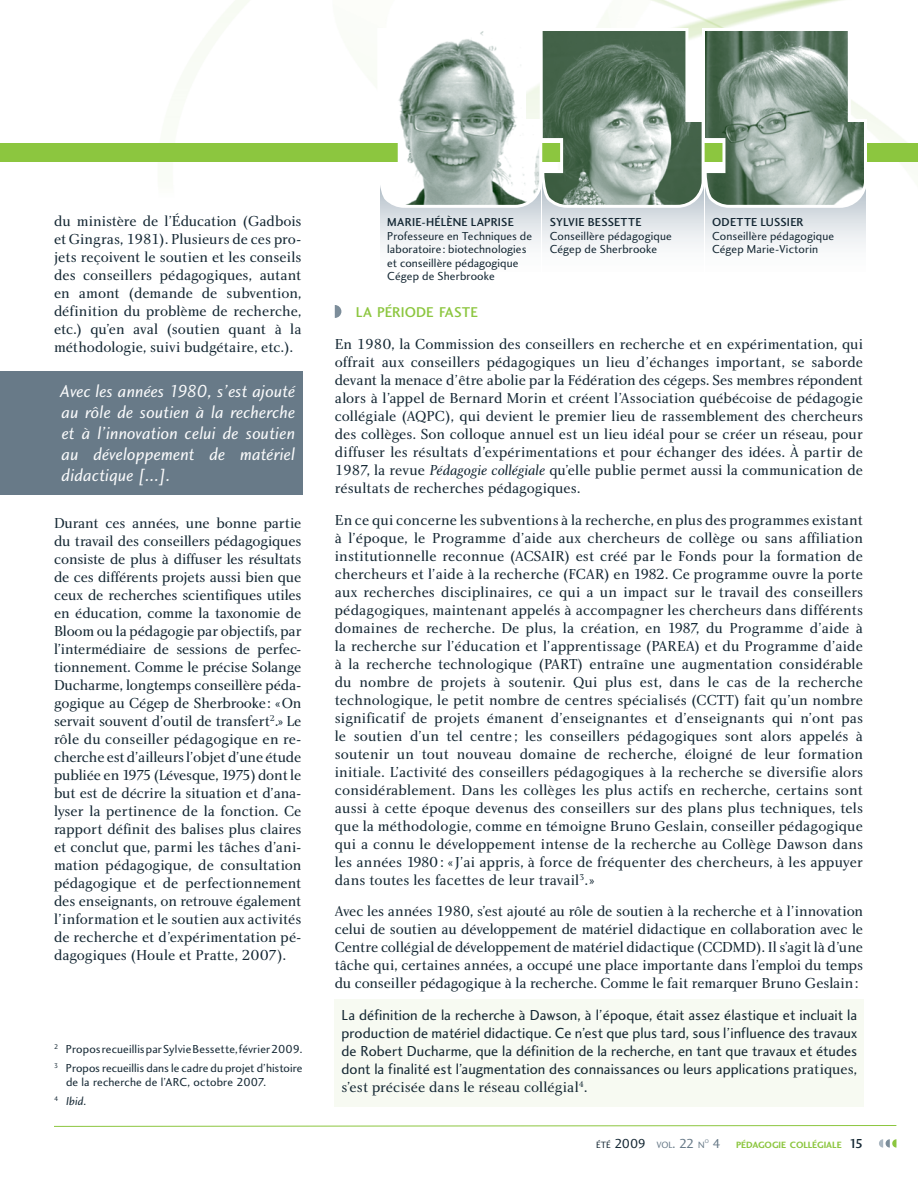
<style>
.page{position:relative;width:918px;height:1188px;background:#fff}
.page>*{position:absolute;margin:0;border:0;box-sizing:border-box;transform-origin:0 0}
.t1{font:18px/21px "Charlotte Sans Book Italic Plain";letter-spacing:.01em;color:#f9fafb;text-align:justify}
.t2{font:15px/18px "Charlotte Book Plain";color:#142733;text-align:justify}
.t3{font:15px/18px "Charlotte Sans Book Plain";letter-spacing:.005em;color:#142733;text-align:justify}
.t4{font:14.7px "Charlotte Sans Medium Plain";color:#8cc63f}
.t5{font:13.5px "Charlotte Sans Book Plain";letter-spacing:-.05em;color:#142733}
.t6{font:12px/13.5px "Charlotte Sans Book Plain";letter-spacing:.01em;color:#142733}
.t7{font:12px "Charlotte Sans Medium Plain";letter-spacing:.02em;color:#142733}
.t8{font:12px "Charlotte Sans Book Italic Plain";color:#142733}
.t9{font:9.45px "Charlotte Sans Bold Plain";color:#8cc63f}
.t10{font:5.55px "Charlotte Sans Book Plain";color:#687a88}
.s1{font-family:"Charlotte Book Italic Plain"}
.s2{font-family:"Charlotte Book Plain"}
.s3{font-size:9.45px}
.s4{font-size:9.45px;color:#687a88}
.s5{color:#687a88}
.s6{font-family:"Charlotte Sans Book Plain";font-size:13.5px;color:#687a88}
.s7{font-family:"Charlotte Sans Medium Plain";font-size:13.5px;color:#142733}
</style>
<div class="page">
<div style="left:334px;top:1000px;width:530px;height:107px;background:#f7faf2"></div>
<img style="left:0;top:0;width:918px;height:168px">
<div style="left:0;top:144px;width:918px;height:18px;background:#8cc63f"></div>
<svg style="left:543px;top:209px;width:160px;height:38px"></svg>
<svg style="left:705px;top:209px;width:161px;height:38px"></svg>
<div style="left:0;top:371px;width:302px;height:124px;background:#687a88"></div>
<svg style="left:380px;top:209px;width:161px;height:38px"></svg>
<svg style="left:376px;top:26px;width:492px;height:183px"></svg>
<svg style="left:879px;top:1139px;width:17px;height:9px"></svg>
<svg style="left:54px;top:1125px;width:843px;height:2px;background:#c4e19e"></svg>
<svg style="left:335px;top:305px;width:6px;height:13px"></svg>
<p class="t2" style="left:54px;top:213px;width:249px">du ministère de l’Éducation (Gadbois et Gingras, 1981). Plusieurs de ces pro&shy;jets reçoivent le soutien et les conseils des conseillers pédagogiques, autant en amont (demande de subvention, définition du problème de recherche, etc.) qu’en aval (soutien quant à la méthodologie, suivi budgétaire, etc.).</p>
<p class="t1" style="left:61px;top:382px;width:236px">Avec les années 1980, s’est ajouté au rôle de soutien à la recherche et à l’innovation celui de soutien au développement de matériel didactique [...].</p>
<p class="t2" style="left:54px;top:515px;width:249px">Durant ces années, une bonne partie du travail des conseillers pédagogiques consiste de plus à diffuser les résultats de ces différents projets aussi bien que ceux de recherches scientifiques utiles en éducation, comme la taxonomie de Bloom ou la pédagogie par objectifs, par l’intermédiaire de sessions de perfec&shy;tionnement. Comme le précise Solange Ducharme, longtemps conseillère péda&shy;gogique au Cégep de Sherbrooke : « On servait souvent d’outil de transfert<sup>2</sup>.» Le rôle du conseiller pédagogique en re&shy;cherche est d’ailleurs l’objet d’une étude publiée en 1975 (Lévesque, 1975) dont le but est de décrire la situation et d’ana&shy;lyser la pertinence de la fonction. Ce rapport définit des balises plus claires et conclut que, parmi les tâches d’ani&shy;mation pédagogique, de consultation pédagogique et de perfectionnement des enseignants, on retrouve également l’information et le soutien aux activités de recherche et d’expérimentation pé&shy;dagogiques (Houle et Pratte, 2007).</p>
<p class="t6" style="left:54px;top:1040px;width:250px;line-height:19.5px"><sup>2</sup> Propos recueillis par Sylvie Bessette, février 2009.<br><sup>3</sup> Propos recueillis dans le cadre du projet d’histoire</p>
<p class="t6" style="left:66px;top:1076px;width:202px">de la recherche de l’ARC, octobre 2007.</p>
<p class="t8" style="left:54px;top:1097px;width:34px"><sup>4</sup> Ibid.</p>
<p class="t7" style="left:387px;top:217px;width:128px">MARIE-HÉLÈNE LAPRISE</p>
<p class="t6" style="left:387px;top:230px;width:146px">Professeure en Techniques de laboratoire : biotechnologies et conseillère pédagogique<br>Cégep de Sherbrooke</p>
<p class="t4" style="left:356px;top:306px;width:123px">LA PÉRIODE FASTE</p>
<p class="t7" style="left:550px;top:217px;width:93px">SYLVIE BESSETTE</p>
<p class="t6" style="left:550px;top:230px;width:124px">Conseillère pédagogique<br>Cégep de Sherbrooke</p>
<p class="t7" style="left:712px;top:217px;width:93px">ODETTE LUSSIER</p>
<p class="t6" style="left:712px;top:230px;width:124px">Conseillère pédagogique<br>Cégep Marie-Victorin</p>
<p class="t2" style="left:335px;top:336px;width:530px">En 1980, la Commission des conseillers en recherche et en expérimentation, qui offrait aux conseillers pédagogiques un lieu d’échanges important, se saborde devant la menace d’être abolie par la Fédération des cégeps. Ses membres répondent alors à l’appel de Bernard Morin et créent l’Association québécoise de pédagogie collégiale (AQPC), qui devient le premier lieu de rassemblement des chercheurs des collèges. Son colloque annuel est un lieu idéal pour se créer un réseau, pour diffuser les résultats d’expérimentations et pour échanger des idées. À partir de 1987, la revue <span class="s1">Pédagogie collégiale</span> qu’elle publie permet aussi la communication de résultats de recherches pédagogiques.</p>
<p class="t2" style="left:335px;top:512px;width:530px">En ce qui concerne les subventions à la recherche, en plus des programmes existant à l’époque, le Programme d’aide aux chercheurs de collège ou sans affiliation institutionnelle reconnue (ACSAIR) est créé par le Fonds pour la formation de chercheurs et l’aide à la recherche (FCAR) en 1982. Ce programme ouvre la porte aux recherches disciplinaires, ce qui a un impact sur le travail des conseillers pédagogiques, maintenant appelés à accompagner les chercheurs dans différents domaines de recherche. De plus, la création, en 1987, du Programme d’aide à la recherche sur l’éducation et l’apprentissage (PAREA) et du Programme d’aide à la recherche technologique (PART) entraîne une augmentation considérable du nombre de projets à soutenir. Qui plus est, dans le cas de la recherche technologique, le petit nombre de centres spécialisés (CCTT) fait qu’un nombre significatif de projets émanent d’enseignantes et d’enseignants qui n’ont pas le soutien d’un tel centre ; les conseillers pédagogiques sont alors appelés à soutenir un tout nouveau domaine de recherche, éloigné de leur formation initiale. L’activité des conseillers pédagogiques à la recherche se diversifie alors considérablement. Dans les collèges les plus actifs en recherche, certains sont aussi à cette époque devenus des conseillers sur des plans plus techniques, tels que la méthodologie, comme en témoigne Bruno Geslain, conseiller pédagogique qui a connu le développement intense de la recherche au Collège Dawson dans les années 1980 : « J’ai appris, à force de fréquenter des chercheurs, à les appuyer dans toutes les facettes de leur travail<sup>3</sup>.»</p>
<p class="t2" style="left:335px;top:903px;width:530px">Avec les années 1980, s’est ajouté au rôle de soutien à la recherche et à l’innovation celui de soutien au développement de matériel didactique en collaboration avec le Centre collégial de développement de matériel didactique (CCDMD). Il s’agit là d’une tâche qui, certaines années, a occupé une place importante dans l’emploi du temps du conseiller pédagogique à la recherche. Comme le fait remarquer Bruno Geslain :</p>
<p class="t3" style="left:342px;top:1007px;width:517px">La définition de la recherche à Dawson, à l’époque, était assez élastique et incluait la production de matériel didactique. Ce n’est que plus tard, sous l’influence des travaux de Robert Ducharme, que la définition de la recherche, en tant que travaux et études dont la finalité est l’augmentation des connaissances ou leurs applications <span class="s2">pratiques,</span></p>
<p class="t2" style="left:342px;top:1079px;width:247px">s’est précisée dans le réseau collégial<sup>4</sup>.</p>
<p class="t5" style="left:596px;top:1138px;width:110px"><span class="s3">ÉTÉ</span> 2009 <span class="s4">VOL</span><span class="s5">. 22</span> <span class="s4">N</span></p>
<p class="t10" style="left:705px;top:1139px;width:6px">O</p>
<p class="t9" style="left:713px;top:1141px;width:152px"><span class="s6">4</span> PÉDAGOGIE COLLÉGIALE <span class="s7">15</span></p>
</div>
